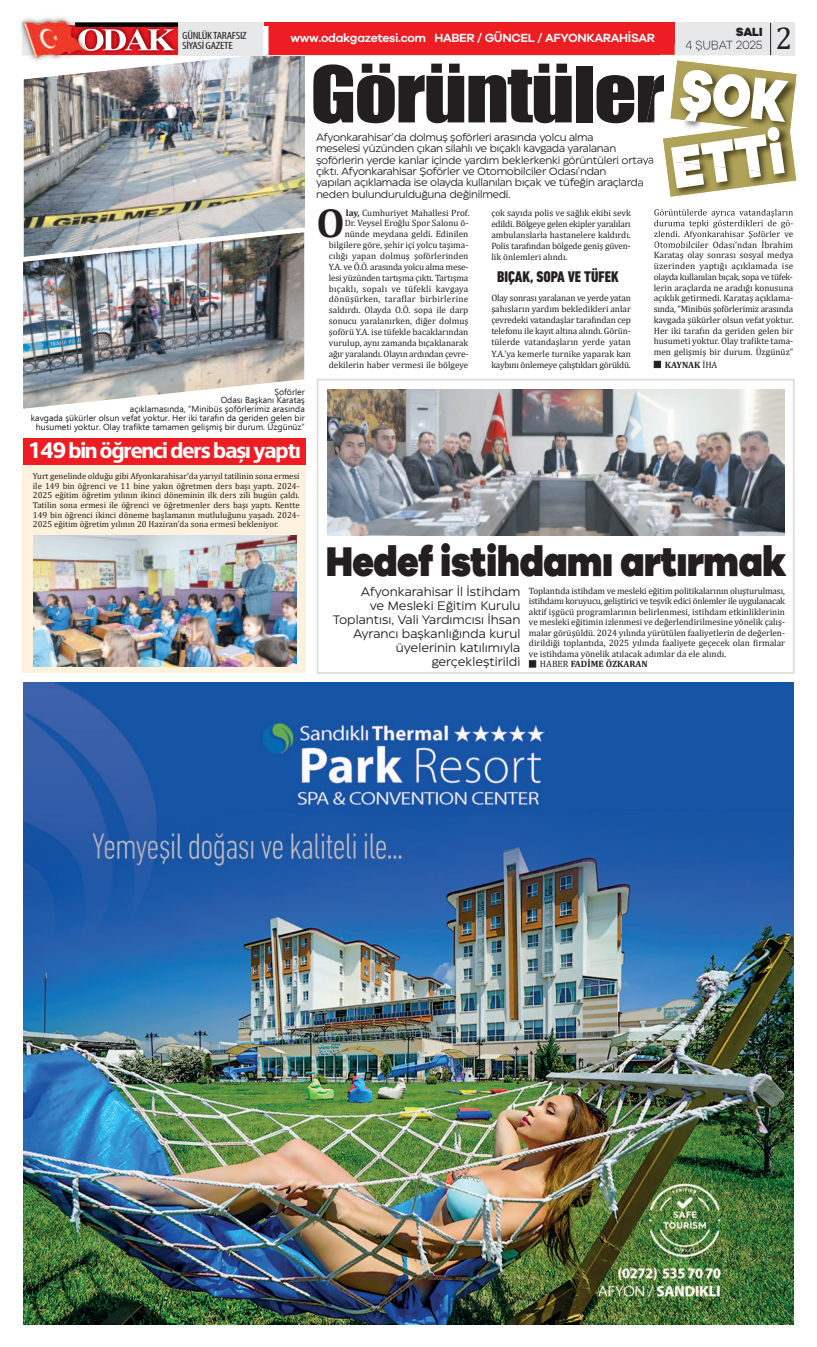
<style>
.page{position:relative;width:817px;height:1347px;background:#fff}
.page>*{position:absolute;margin:0;border:0;box-sizing:border-box;transform-origin:0 0}
.t1{font:71.84px "Impact";letter-spacing:-.02em;color:#231f20;scale:1.16 1}
.t2{font:900 61.25px "Galano Grotesque";color:#fff;scale:.82 1}
.t3{font:900 42.79px "Galano Grotesque";letter-spacing:-.01em;color:#231f20;scale:.87 1}
.t4{font:700 40.69px "Cambria";color:#231f20}
.t5{font:31.5px "Cambria";color:#231f20}
.t6{font:700 22.31px "LT Hoop";letter-spacing:-.06em;color:#fff}
.t7{font:800 condensed 15.75px "DIN Next LT Pro";color:#231f20}
.t8{font:12.25px/14px "Eastman Roman Trial";color:#231f20;text-align:right}
.t9{font:600 12.25px "Galano Grotesque";letter-spacing:-.025em;color:#fff}
.t10{font:300 12.25px "Galano Grotesque";letter-spacing:-.01em;color:#231f20}
.t11{font:800 12.25px "Galano Grotesque";color:#231f20}
.t12{font:10.5px/11.4px "Eastman Roman Trial";letter-spacing:-.025em;color:#231f20}
.t13{font:condensed 10.5px/10.5px "Myriad Pro";letter-spacing:-.025em;color:#231f20;scale:1.19 1}
.t14{font:9.19px/10.8px "Cambria";color:#231f20;text-align:justify}
.t15{font:700 9.19px "Cambria";color:#231f20}
.t16{font:8.75px/9.6px "Cambria";color:#231f20;text-align:justify}
.t17{font:8.75px/8.8px "Ebrima";color:#231f20;text-align:right}
.s1{font-weight:700}
.s2{font-weight:400}
</style>
<div class="page">
<div style="left:316px;top:379px;width:478px;height:295px;border:2px solid #dcdddf"></div>
<img style="left:24px;top:55px;width:281px;height:202px">
<div style="left:22px;top:22px;width:772px;height:33px;background:#e7e8e9"></div>
<img style="left:105px;top:55px;width:77px;height:4px">
<img style="left:174px;top:22px;width:5px;height:33px">
<img style="left:174px;top:27px;width:4px;height:28px">
<img style="left:174px;top:23px;width:4px;height:4px">
<img style="left:20px;top:20px;width:81px;height:48px">
<img style="left:71px;top:55px;width:34px;height:4px">
<img style="left:25px;top:55px;width:35px;height:5px">
<img style="left:22px;top:17px;width:63px;height:5px">
<img style="left:22px;top:22px;width:40px;height:33px">
<img style="left:57px;top:25px;width:5px;height:30px">
<svg style="left:62px;top:21px;width:112px;height:34px;background:#c45657"></svg>
<div style="left:264px;top:22px;width:410px;height:33px;background:#ee1d23"></div>
<div style="left:263px;top:26px;width:5px;height:29px;background:#fff"></div>
<hr style="left:769px;top:23px;width:1px;height:32px;background:#231f20">
<img style="left:23px;top:682px;width:769px;height:642px">
<img style="left:23px;top:232px;width:281px;height:177px">
<div style="left:22px;top:439px;width:283px;height:234px;background:#fef1dd"></div>
<div style="left:23px;top:439px;width:282px;height:26px;background:#ee1d23"></div>
<img style="left:33px;top:536px;width:264px;height:130px">
<img style="left:327px;top:389px;width:457px;height:146px">
<img style="left:634px;top:157px;width:163px;height:90px">
<img style="left:654px;top:209px;width:23px;height:7px">
<img style="left:653px;top:220px;width:25px;height:6px">
<img style="left:653px;top:231px;width:23px;height:6px">
<img style="left:654px;top:242px;width:20px;height:6px">
<img style="left:646px;top:55px;width:151px;height:64px">
<img style="left:674px;top:44px;width:98px;height:11px">
<img style="left:685px;top:45px;width:34px;height:7px">
<img style="left:660px;top:54px;width:14px;height:1px">
<img style="left:796px;top:98px;width:1px;height:79px">
<img style="left:639px;top:119px;width:23px;height:42px">
<svg style="left:662px;top:55px;width:134px;height:142px"></svg>
<p class="t13" style="left:182px;top:31px;width:56px">GÜNLÜKTARAFSIZ<br>SİYASİGAZETE</p>
<h3 class="t9" style="left:290px;top:33px;width:366px">www.odakgazetesi.com HABER / GÜNCEL / AFYONKARAHİSAR</h3>
<h3 class="t11" style="left:735px;top:27px;width:28px">SALI</h3>
<h3 class="t10" style="left:684px;top:41px;width:79px">4 ŞUBAT 2025</h3>
<h3 class="t5" style="left:775px;top:19px;width:18px">2</h3>
<h1 class="t1" style="left:310px;top:50px;width:307px">Görüntüler</h1>
<p class="t12" style="left:316px;top:132px;width:339px">Afyonkarahisar’da dolmuş şoförleri arasında yolcu alma<br>meselesi yüzünden çıkan silahlı ve bıçaklı kavgada yaralanan şoförlerin yerde kanlar içinde yardım beklerkenki görüntüleri ortaya çıktı. Afyonkarahisar Şoförler ve Otomobilciler Odası’ndan<br>yapılan açıklamada ise olayda kullanılan bıçak ve tüfeğin araçlarda neden bulundurulduğuna değinilmedi.</p>
<h2 class="t2" style="left:668px;top:145px;width:139px;rotate:-8deg">ETTi</h2>
<p class="t17" style="left:31px;top:387px;width:275px">Şoförler<br>Odası Başkanı Karataş<br>açıklamasında, “Minibüs şoförlerimiz arasında<br>kavgada şükürler olsun vefat yoktur. Her iki tarafın da geriden gelen bir husumeti yoktur. Olay trafikte tamamen gelişmiş bir durum. Üzgünüz”</p>
<h3 class="t6" style="left:27px;top:442px;width:274px">149 bin öğrenci ders başı yaptı</h3>
<p class="t16" style="left:33px;top:471px;width:268px">Yurt genelinde olduğu gibi Afyonkarahisar’da yarıyıl tatilinin sona ermesi ile 149 bin öğrenci ve 11 bine yakın öğretmen ders başı yaptı. 2024- 2025 eğitim öğretim yılının ikinci döneminin ilk ders zili bugün çaldı.<br>Tatilin sona ermesi ile öğrenci ve öğretmenler ders başı yaptı. Kentte 149 bin öğrenci ikinci döneme başlamanın mutluluğunu yaşadı. 2024- 2025 eğitim öğretim yılının 20 Haziran’da sona ermesi bekleniyor.</p>
<h3 class="t4" style="left:316px;top:198px;width:30px">O</h3>
<p class="t14" style="left:329px;top:207px;width:142px;text-align:right"><span class="s1">lay,</span> Cumhuriyet Mahallesi Prof.<br>Dr. Veysel Eroğlu Spor Salonu ö&shy;nünde meydana geldi. Edinilen bilgilere göre, şehir içi yolcu taşıma&shy;cılığı yapan dolmuş şoförlerinden Y.A. ve Ö.Ö. arasında yolcu alma mese&shy;lesi yüzünden tartışma çıktı. Tartışma bıçaklı, sopalı ve tüfekli kavgaya dönüşürken, taraflar birbirlerine saldırdı. Olayda O.Ö. sopa ile darp sonucu yaralanırken, diğer dolmuş şoförü Y.A. ise tüfekle bacaklarından vurulup, aynı zamanda bıçaklanarak ağır yaralandı. Olayın ardından çevre&shy;dekilerin haber vermesi ile bölgeye</p>
<p class="t14" style="left:491px;top:207px;width:141px;line-height:11.1px">çok sayıda polis ve sağlık ekibi sevk edildi. Bölgeye gelen ekipler yaralıları ambulanslarla hastanelere kaldırdı.<br>Polis tarafından bölgede geniş güven&shy;lik önlemleri alındı.</p>
<h3 class="t7" style="left:496px;top:271px;width:123px">BIÇAK, SOPA VE TÜFEK</h3>
<p class="t14" style="left:491px;top:292px;width:141px;line-height:11.1px">Olay sonrası yaralanan ve yerde yatan şahısların yardım bekledikleri anlar çevredeki vatandaşlar tarafından cep telefonu ile kayıt altına alındı. Görün&shy;tülerde vatandaşların yerde yatan Y.A.’ya kemerle turnike yaparak kan kaybını önlemeye çalıştıkları görüldü.</p>
<p class="t14" style="left:653px;top:239px;width:141px">Otomobilciler Odası’ndan İbrahim Karataş olay sonrası sosyal medya üzerinden yaptığı açıklamada ise olayda kullanılan bıçak, sopa ve tüfek&shy;lerin araçlarda ne aradığı konusuna açıklık getirmedi. Karataş açıklama&shy;sında, “Minibüs şoförlerimiz arasında kavgada şükürler olsun vefat yoktur.<br>Her iki tarafın da geriden gelen bir husumeti yoktur. Olay trafikte tama&shy;men gelişmiş bir durum. Üzgünüz”</p>
<p class="t15" style="left:653px;top:359px;width:65px">■ KAYNAK <span class="s2">İHA</span></p>
<h3 class="t3" style="left:326px;top:545px;width:530px">Hedef istihdamı artırmak</h3>
<h3 class="t8" style="left:332px;top:585px;width:189px">Afyonkarahisar İl İstihdam<br>ve Mesleki Eğitim Kurulu<br>Toplantısı, Vali Yardımcısı İhsan<br>Ayrancı başkanlığında kurul üyelerinin katılımıyla gerçekleştirildi</h3>
<p class="t14" style="left:528px;top:585px;width:257px;line-height:10.5px">Toplantıda istihdam ve mesleki eğitim politikalarının oluşturulması, istihdamı koruyucu, geliştirici ve teşvik edici önlemler ile uygulanacak aktif işgücü programlarının belirlenmesi, istihdam etkinliklerinin ve mesleki eğitimin izlenmesi ve değerlendirilmesine yönelik çalış&shy;malar görüşüldü. 2024 yılında yürütülen faaliyetlerin de değerlen&shy;dirildiği toplantıda, 2025 yılında faaliyete geçecek olan firmalar ve istihdama yönelik atılacak adımlar da ele alındı.</p>
<p class="t15" style="left:528px;top:659px;width:120px">■ <span class="s2">HABER</span> FADİME ÖZKARAN</p>
</div>
